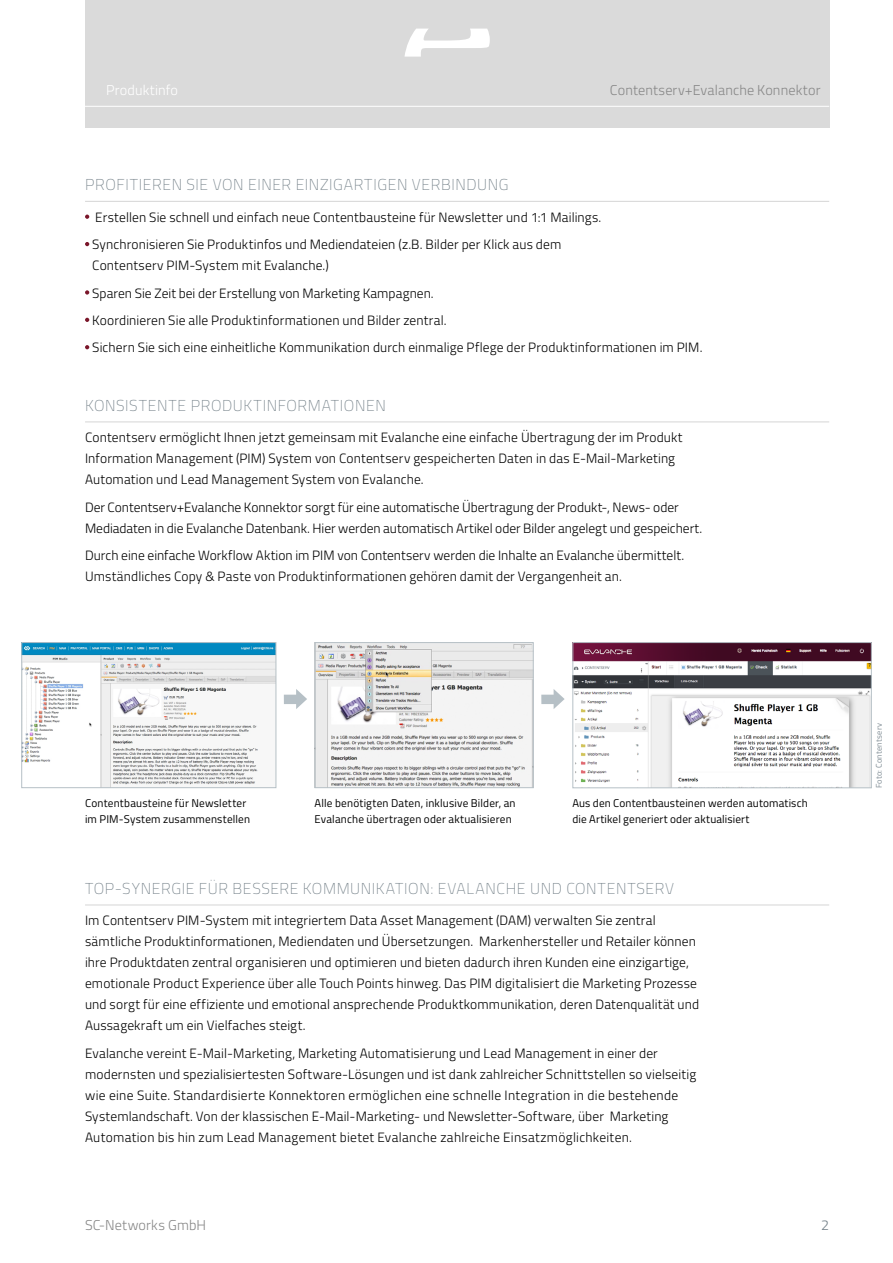
<style>
.page{position:relative;width:893px;height:1263px;background:#fff}
.page>*{position:absolute;margin:0;border:0;box-sizing:border-box;transform-origin:0 0}
.Grafik_HL{font:100 15.75px "Titillium";letter-spacing:.04em;color:#717e86}
.t1{font:300 14.25px "Titillium";letter-spacing:.01em;color:#878787}
.t2{font:300 14.25px "Titillium";letter-spacing:.01em;color:#fff}
.t3{font:300 14.25px "Titillium";color:#717e86}
.Copy{font:300 13.5px/21px "Titillium";letter-spacing:.01em;color:#000}
.BU{font:11.25px/15.8px "Titillium";letter-spacing:.015em;color:#000}
.BU-2{font:8.25px "Titillium";letter-spacing:.025em;color:#7e8b93}
</style>
<div class="page">
<div style="left:85px;top:0;width:744px;height:127px;background:#dadada"></div>
<svg style="left:404px;top:29px;width:86px;height:28px"></svg>
<hr style="left:85px;top:106px;width:744px;height:1px;background:#fff">
<hr style="left:85px;top:201px;width:744px;height:1px;background:#dadada">
<hr style="left:85px;top:421px;width:744px;height:1px;background:#dadada">
<svg style="left:85px;top:215px;width:4px;height:4px"></svg>
<svg style="left:85px;top:242px;width:4px;height:4px"></svg>
<svg style="left:85px;top:290px;width:4px;height:5px"></svg>
<svg style="left:85px;top:318px;width:4px;height:4px"></svg>
<svg style="left:85px;top:345px;width:4px;height:4px"></svg>
<img style="left:23px;top:644px;width:251px;height:142px">
<div style="left:21px;top:642px;width:255px;height:146px;border:1px solid #b6c0c6"></div>
<hr style="left:85px;top:904px;width:744px;height:1px;background:#dadada">
<img style="left:574px;top:644px;width:296px;height:142px">
<div style="left:572px;top:642px;width:300px;height:146px;border:1px solid #b6c0c6"></div>
<img style="left:317px;top:644px;width:215px;height:142px">
<div style="left:315px;top:642px;width:219px;height:146px;border:1px solid #b6c0c6"></div>
<svg style="left:296px;top:689px;width:11px;height:20px"></svg>
<div style="left:284px;top:695px;width:14px;height:9px;background:#b6c0c6"></div>
<svg style="left:554px;top:689px;width:11px;height:20px"></svg>
<div style="left:541px;top:695px;width:14px;height:9px;background:#b6c0c6"></div>
<p class="t2" style="left:106px;top:80px;width:73px">Produktinfo</p>
<p class="t1" style="left:610px;top:80px;width:212px">Contentserv+Evalanche Konnektor</p>
<p class="Grafik_HL" style="left:85px;top:174px;width:425px">PROFITIEREN SIE VON EINER EINZIGARTIGEN VERBINDUNG</p>
<p class="Copy" style="left:95px;top:206px;width:508px">Erstellen Sie schnell und einfach neue Contentbausteine für Newsletter und 1:1 Mailings.</p>
<p class="Copy" style="left:92px;top:233px;width:471px">Synchronisieren Sie Produktinfos und Mediendateien (z.B. Bilder per Klick aus dem<br>Contentserv PIM-System mit Evalanche.)</p>
<p class="Copy" style="left:92px;top:282px;width:343px">Sparen Sie Zeit bei der Erstellung von Marketing Kampagnen.</p>
<p class="Copy" style="left:92px;top:309px;width:356px">Koordinieren Sie alle Produktinformationen und Bilder zentral.</p>
<p class="Copy" style="left:92px;top:336px;width:612px">Sichern Sie sich eine einheitliche Kommunikation durch einmalige Pflege der Produktinformationen im PIM.</p>
<p class="Grafik_HL" style="left:85px;top:394px;width:302px">KONSISTENTE PRODUKTINFORMATIONEN</p>
<p class="Copy" style="left:85px;top:426px;width:599px">Contentserv ermöglicht Ihnen jetzt gemeinsam mit Evalanche eine einfache Übertragung der im Produkt<br>Information Management (PIM) System von Contentserv gespeicherten Daten in das E-Mail-Marketing<br>Automation und Lead Management System von Evalanche.</p>
<p class="Copy" style="left:85px;top:496px;width:619px">Der Contentserv+Evalanche Konnektor sorgt für eine automatische Übertragung der Produkt-, News- oder<br>Mediadaten in die Evalanche Datenbank. Hier werden automatisch Artikel oder Bilder angelegt und gespeichert.</p>
<p class="Copy" style="left:85px;top:544px;width:601px">Durch eine einfache Workflow Aktion im PIM von Contentserv werden die Inhalte an Evalanche übermittelt.<br>Umständliches Copy &amp; Paste von Produktinformationen gehören damit der Vergangenheit an.</p>
<p class="BU" style="left:85px;top:794px;width:167px">Contentbausteine für Newsletter im PIM-System zusammenstellen</p>
<p class="BU" style="left:572px;top:794px;width:237px">Aus den Contentbausteinen werden automatisch die Artikel generiert oder aktualisiert</p>
<p class="BU" style="left:315px;top:794px;width:203px">Alle benötigten Daten, inklusive Bilder, an<br>Evalanche übertragen oder aktualisieren</p>
<p class="Grafik_HL" style="left:85px;top:877px;width:590px">TOP-SYNERGIE FÜR BESSERE KOMMUNIKATION: EVALANCHE UND CONTENTSERV</p>
<p class="Copy" style="left:85px;top:909px;width:616px">Im Contentserv PIM-System mit integriertem Data Asset Management (DAM) verwalten Sie zentral sämtliche Produktinformationen, Mediendaten und Übersetzungen. Markenhersteller und Retailer können ihre Produktdaten zentral organisieren und optimieren und bieten dadurch ihren Kunden eine einzigartige, emotionale Product Experience über alle Touch Points hinweg. Das PIM digitalisiert die Marketing Prozesse und sorgt für eine effiziente und emotional ansprechende Produktkommunikation, deren Datenqualität und Aussagekraft um ein Vielfaches steigt.</p>
<p class="Copy" style="left:85px;top:1042px;width:613px">Evalanche vereint E-Mail-Marketing, Marketing Automatisierung und Lead Management in einer der modernsten und spezialisiertesten Software-Lösungen und ist dank zahlreicher Schnittstellen so vielseitig wie eine Suite. Standardisierte Konnektoren ermöglichen eine schnelle Integration in die bestehende Systemlandschaft. Von der klassischen E-Mail-Marketing- und Newsletter-Software, über Marketing Automation bis hin zum Lead Management bietet Evalanche zahlreiche Einsatzmöglichkeiten.</p>
<p class="t1" style="left:85px;top:1214px;width:123px">SC-Networks GmbH</p>
<p class="t3" style="left:821px;top:1214px;width:9px">2</p>
<p class="BU-2" style="left:873px;top:788px;width:67px;rotate:-90deg">Foto: Contentserv</p>
</div>
